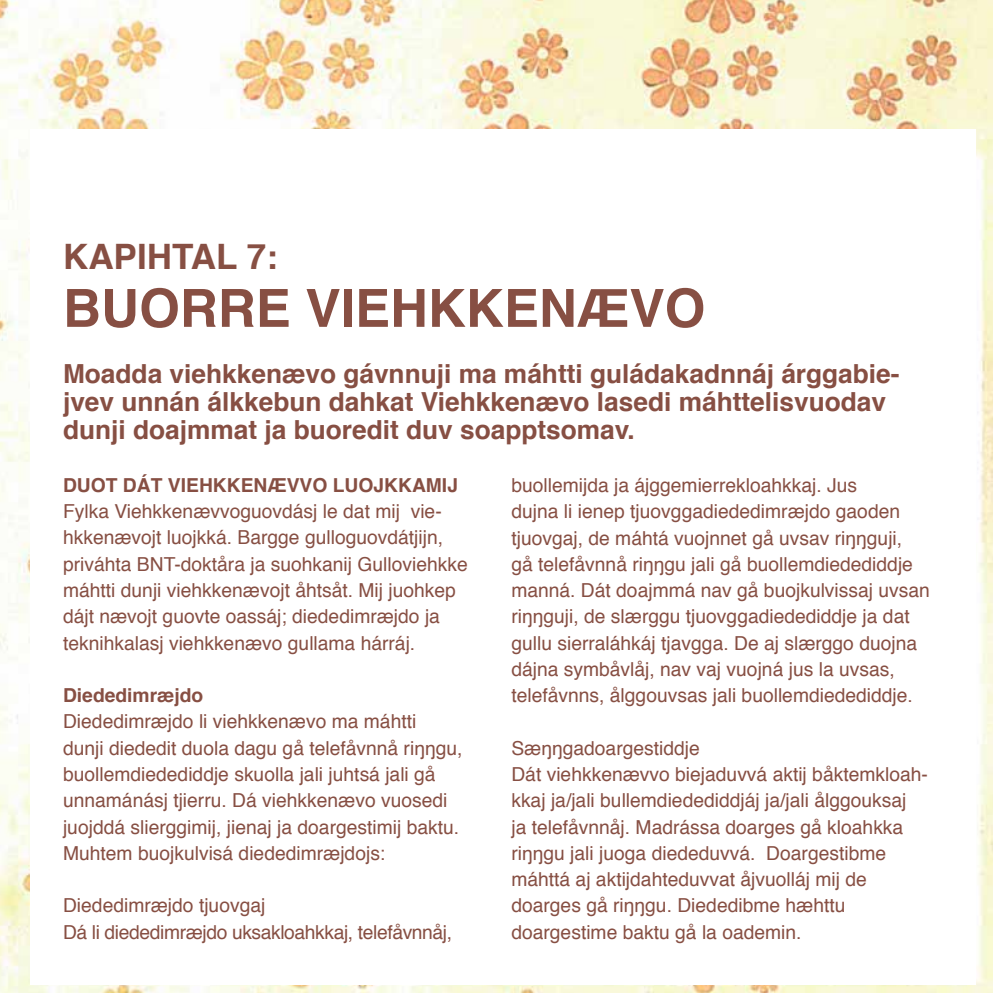
<style>
.page{position:relative;width:993px;height:993px;background:#fff}
.page>*{position:absolute;margin:0;border:0;box-sizing:border-box;transform-origin:0 0}
.t1{font:700 52.5px "Helvetica";color:#874f43}
.t2{font:700 35px "Helvetica";color:#874f43}
.t3{font:700 26.25px/28px "Helvetica";color:#874f43}
.t4{font:19.25px/26.2px "Helvetica";color:#874f43}
.t5{font:19.25px/26.2px "Helvetica";letter-spacing:-.02em;color:#874f43}
.t6{font:700 19.25px "Helvetica";color:#874f43}
</style>
<div class="page">
<img style="left:0;top:0;width:992px;height:992px">
<div style="left:30px;top:129px;width:945px;height:855px;background:#fff"></div>
<h2 class="t2" style="left:63px;top:228px;width:216px">KAPIHTAL 7:</h2>
<h1 class="t1" style="left:63px;top:266px;width:643px">BUORRE VIEHKKENÆVO</h1>
<h3 class="t3" style="left:63px;top:360px;width:837px">Moadda viehkkenævo gávnnuji ma máhtti guládakadnnáj árggabie&shy;jvev unnán álkkebun dahkat Viehkkenævo lasedi máhttelisvuodav dunji doajmmat ja buoredit duv soapptsomav.</h3>
<p class="t6" style="left:63px;top:469px;width:396px">DUOT DÁT VIEHKKENÆVVO LUOJKKAMIJ</p>
<p class="t4" style="left:63px;top:498px;width:406px">Fylka Viehkkenævvoguovdásj le dat mij vie&shy;hkkenævojt luojkká. Bargge gulloguovdátjijn, priváhta BNT-doktåra ja suohkanij Gulloviehkke máhtti dunji viehkkenævojt åhtsåt. Mij juohkep dájt nævojt guovte oassáj; diededimræjdo ja teknihkalasj viehkkenævo gullama hárráj.</p>
<p class="t6" style="left:63px;top:679px;width:142px">Diededimræjdo</p>
<p class="t4" style="left:63px;top:708px;width:401px">Diededimræjdo li viehkkenævo ma máhtti<br>dunji diededit duola dagu gå telefåvnnå riŋŋgu, buollemdiedediddje skuolla jali juhtsá jali gå unnamánásj tjierru. Dá viehkkenævo vuosedi juojddá slierggimij, jienaj ja doargestimij baktu.<br>Muhtem buojkulvisá diededimræjdojs:</p>
<p class="t5" style="left:63px;top:892px;width:390px">Diededimræjdo tjuovgaj<br>Dá li diededimræjdo uksakloahkkaj, telefåvnnåj,</p>
<p class="t4" style="left:511px;top:472px;width:420px">buollemijda ja ájggemierrekloahkkaj. Jus<br>dujna li ienep tjuovggadiededimræjdo gaoden tjuovgaj, de máhtá vuojnnet gå uvsav riŋŋguji,<br>gå telefåvnnå riŋŋgu jali gå buollemdiedediddje manná. Dát doajmmá nav gå buojkulvissaj uvsan riŋŋguji, de slærggu tjuovggadiedediddje ja dat gullu sierraláhkáj tjavgga. De aj slærggo duojna dájna symbåvlåj, nav vaj vuojná jus la uvsas, telefåvnns, ålggouvsas jali buollemdiedediddje.</p>
<p class="t4" style="left:511px;top:735px;width:418px">Sæŋŋgadoargestiddje<br>Dát viehkkenævvo biejaduvvá aktij båktemkloah&shy;kkaj ja/jali bullemdiedediddjáj ja/jali ålggouksaj<br>ja telefåvnnåj. Madrássa doarges gå kloahkka riŋŋgu jali juoga diededuvvá. Doargestibme máhttá aj aktijdahteduvvat åjvuolláj mij de doarges gå riŋŋgu. Diededibme hæhttu doargestime baktu gå la oademin.</p>
</div>
